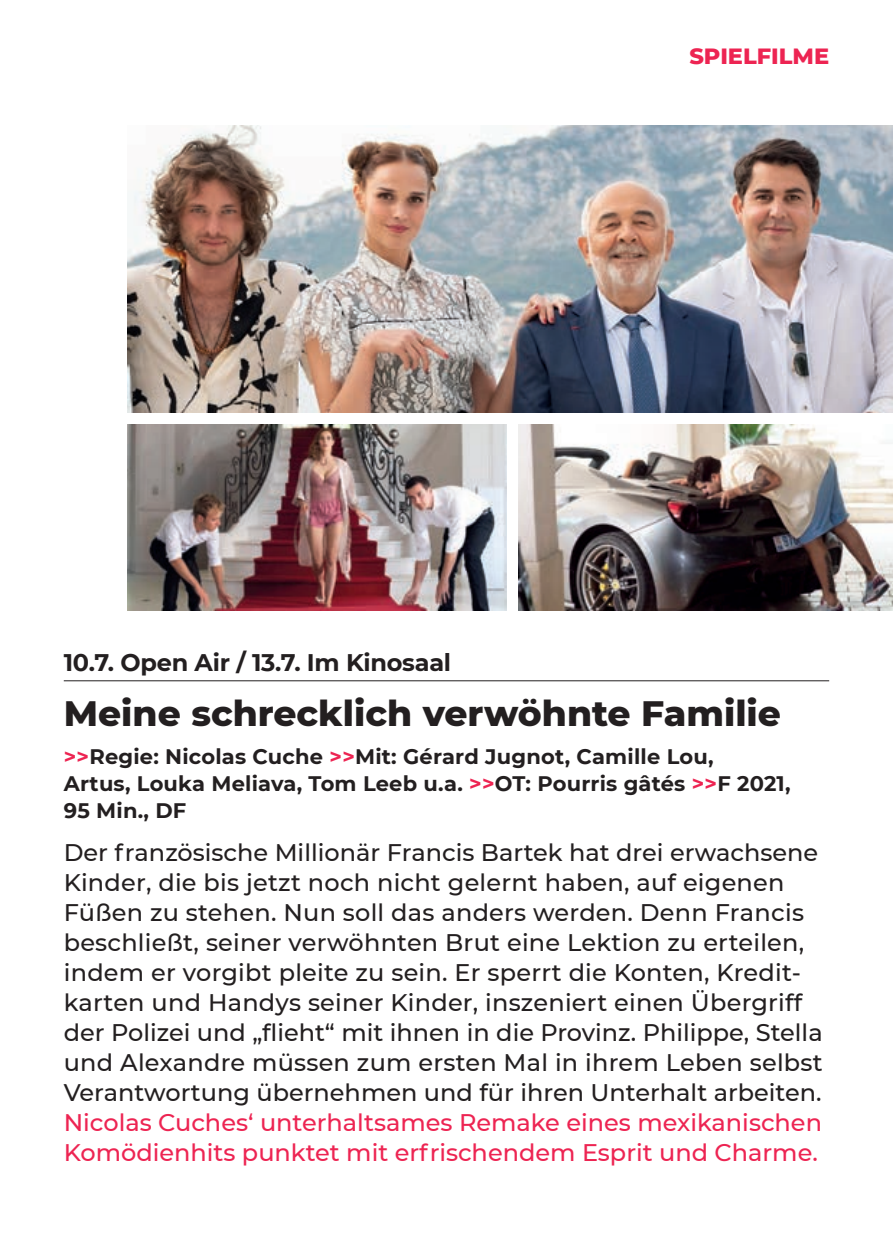
<style>
.page{position:relative;width:893px;height:1259px;background:#fff}
.page>*{position:absolute;margin:0;border:0;box-sizing:border-box;transform-origin:0 0}
.t1{font:800 36px "Montserrat";color:#231f20}
.t2{font:500 24px/30px "Montserrat";letter-spacing:.01em;color:#231f20}
.t3{font:500 24px/30px "Montserrat";color:#ed2452}
.t4{font:700 24px "Montserrat";letter-spacing:-.01em;color:#231f20}
.t5{font:800 22.5px "Montserrat";color:#ed2452}
.t6{font:700 21px/27px "Montserrat";letter-spacing:.01em;color:#231f20}
.s1{color:#ed2452}
</style>
<div class="page">
<hr style="left:64px;top:680px;width:765px;height:1px;background:#231f20">
<img style="left:128px;top:125px;width:765px;height:287px">
<img style="left:128px;top:425px;width:378px;height:185px">
<img style="left:519px;top:425px;width:374px;height:185px">
<p class="t4" style="left:64px;top:645px;width:389px">10.7. Open Air / 13.7. Im Kinosaal</p>
<p class="t5" style="left:689px;top:40px;width:141px">SPIELFILME</p>
<h1 class="t1" style="left:64px;top:686px;width:719px">Meine schrecklich verwöhnte Familie</h1>
<p class="t6" style="left:64px;top:742px;width:728px"><span class="s1">&gt;&gt;</span>Regie: Nicolas Cuche <span class="s1">&gt;&gt;</span>Mit: Gérard Jugnot, Camille Lou,<br>Artus, Louka Meliava, Tom Leeb u.a. <span class="s1">&gt;&gt;</span>OT: Pourris gâtés <span class="s1">&gt;&gt;</span>F 2021,<br>95 Min., DF</p>
<p class="t2" style="left:64px;top:836px;width:760px">Der französische Millionär Francis Bartek hat drei erwachsene Kinder, die bis jetzt noch nicht gelernt haben, auf eigenen Füßen zu stehen. Nun soll das anders werden. Denn Francis beschließt, seiner verwöhnten Brut eine Lektion zu erteilen, indem er vorgibt pleite zu sein. Er sperrt die Konten, Kredit&shy;karten und Handys seiner Kinder, inszeniert einen Übergriff der Polizei und „flieht“ mit ihnen in die Provinz. Philippe, Stella und Alexandre müssen zum ersten Mal in ihrem Leben selbst Verantwortung übernehmen und für ihren Unterhalt arbeiten.</p>
<p class="t3" style="left:64px;top:1106px;width:760px">Nicolas Cuches‘ unterhaltsames Remake eines mexikanischen<br>Komödienhits punktet mit erfrischendem Esprit und Charme.</p>
</div>
